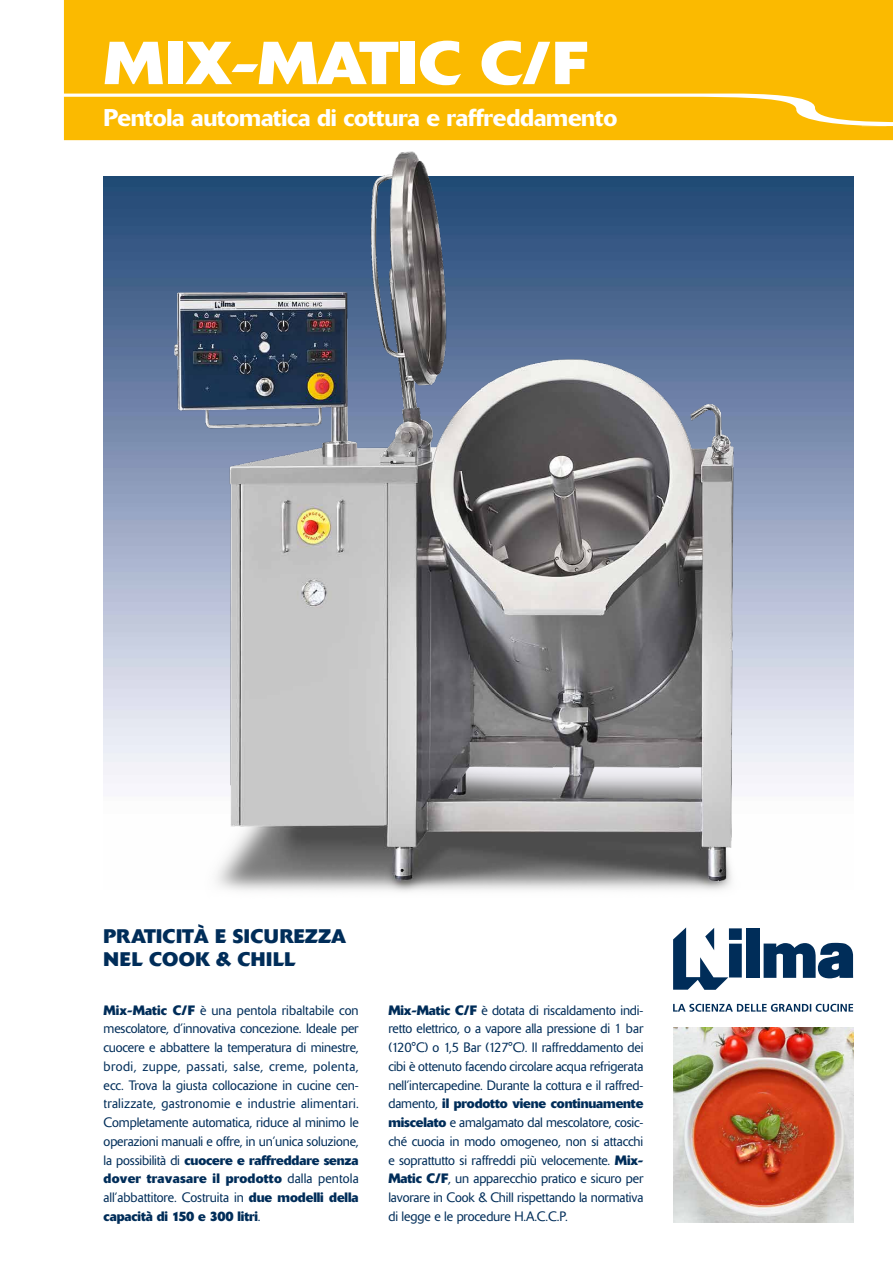
<style>
.page{position:relative;width:893px;height:1263px;background:#fff}
.page>*{position:absolute;margin:0;border:0;box-sizing:border-box;transform-origin:0 0}
.t1{font:700 60px "Delta";letter-spacing:-.01em;color:#fff;scale:1.07 1}
.t2{font:700 60px "Delta";letter-spacing:.01em;color:#fff;scale:1.07 1}
.t3{font:500 24px "Delta";letter-spacing:-.01em;color:#fff}
.t4{font:700 19.5px/23.4px "Delta";letter-spacing:.02em;color:#002d59}
.t5{font:300 13.5px/18.8px "Delta";letter-spacing:-.01em;color:#002d59;text-align:justify}
.s1{font-weight:700}
</style>
<div class="page">
<svg style="left:764px;top:943px;width:89px;height:35px"></svg>
<div style="left:746px;top:928px;width:13px;height:50px;background:#002d59"></div>
<svg style="left:673px;top:952px;width:69px;height:38px"></svg>
<svg style="left:673px;top:1004px;width:180px;height:8px"></svg>
<div style="left:64px;top:0;width:829px;height:140px;background:#fbba00"></div>
<svg style="left:63px;top:94px;width:830px;height:32px"></svg>
<img style="left:832px;top:176px;width:21px;height:607px">
<img style="left:100px;top:140px;width:732px;height:812px">
<img style="left:673px;top:1027px;width:181px;height:195px">
<h1 class="t1" style="left:104px;top:26px;width:453px">MIX-MATIC C/F</h1>
<h1 class="t2" style="left:104px;top:26px;width:275px">PIONEER</h1>
<h2 class="t3" style="left:104px;top:103px;width:515px">Pentola automatica di cottura e raffreddamento</h2>
<h3 class="t4" style="left:104px;top:924px;width:244px">PRATICITÀ E SICUREZZA<br>NEL COOK &amp; CHILL</h3>
<p class="t5" style="left:104px;top:1000px;width:257px"><span class="s1">Mix-Matic C/F</span> è una pentola ribaltabile con mescolatore, d’innovativa concezione. Ideale per cuocere e abbattere la temperatura di minestre, brodi, zuppe, passati, salse, creme, polenta, ecc. Trova la giusta collocazione in cucine cen&shy;tralizzate, gastronomie e industrie alimentari.<br>Completamente automatica, riduce al minimo le operazioni manuali e offre, in un’unica soluzione, la possibilità di <span class="s1">cuocere e raffreddare senza dover travasare il prodotto</span> dalla pentola all’abbattitore. Costruita in <span class="s1">due modelli della capacità di 150 e 300 litri</span>.</p>
<p class="t5" style="left:388px;top:1000px;width:256px"><span class="s1">Mix-Matic C/F</span> è dotata di riscaldamento indi&shy;retto elettrico, o a vapore alla pressione di 1 bar (120°C) o 1,5 Bar (127°C). Il raffreddamento dei cibi è ottenuto facendo circolare acqua refrigerata nell’intercapedine. Durante la cottura e il raffred&shy;damento, <span class="s1">il prodotto viene continuamente miscelato</span> e amalgamato dal mescolatore, cosic&shy;ché cuocia in modo omogeneo, non si attacchi e soprattutto si raffreddi più velocemente. <span class="s1">Mix-Matic C/F</span>, un apparecchio pratico e sicuro per lavorare in Cook &amp; Chill rispettando la normativa di legge e le procedure H.A.C.C.P.</p>
</div>
